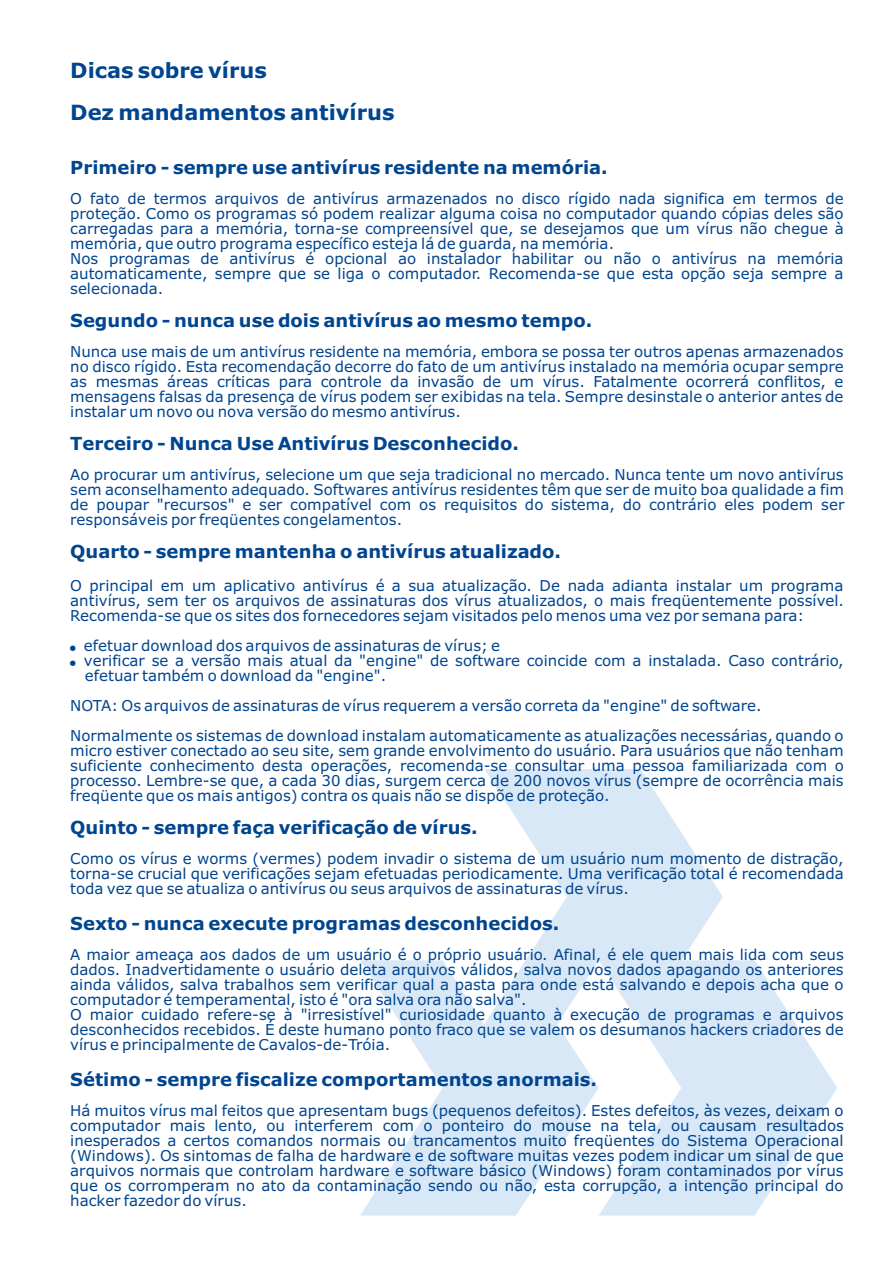
<style>
.page{position:relative;width:894px;height:1263px;background:#fff}
.page>*{position:absolute;margin:0;border:0;box-sizing:border-box;transform-origin:0 0}
.t1{font:700 21px/42px "Verdana";color:#00458f}
.t2{font:700 18px "Verdana";color:#00458f}
.t3{font:15px/15px "Verdana";color:#00458f;text-align:justify}
</style>
<div class="page">
<svg style="left:360px;top:769px;width:477px;height:447px;fill:#d9e8f7"></svg>
<h1 class="t1" style="left:70px;top:51px;width:326px">Dicas sobre vírus<br>Dez mandamentos antivírus</h1>
<p class="t2" style="left:70px;top:160px;width:539px">Primeiro - sempre use antivírus residente na memória.</p>
<p class="t3" style="left:70px;top:192px;width:775px;text-align:left">O fato de termos arquivos de antivírus armazenados no disco rígido nada significa em termos de proteção. Como os programas só podem realizar alguma coisa no computador quando cópias deles são carregadas para a memória, torna-se compreensível que, se desejamos que um vírus não chegue à memória, que outro programa específico esteja lá de guarda, na memória.<br>Nos programas de antivírus é opcional ao instalador habilitar ou não o antivírus na memória automaticamente, sempre que se liga o computador. Recomenda-se que esta opção seja sempre a selecionada.</p>
<p class="t2" style="left:70px;top:313px;width:523px">Segundo - nunca use dois antivírus ao mesmo tempo.</p>
<p class="t3" style="left:70px;top:345px;width:775px">Nunca use mais de um antivírus residente na memória, embora se possa ter outros apenas armazenados no disco rígido. Esta recomendação decorre do fato de um antivírus instalado na memória ocupar sempre as mesmas áreas críticas para controle da invasão de um vírus. Fatalmente ocorrerá conflitos, e mensagens falsas da presença de vírus podem ser exibidas na tela. Sempre desinstale o anterior antes de instalar um novo ou nova versão do mesmo antivírus.</p>
<p class="t2" style="left:70px;top:436px;width:450px">Terceiro - Nunca Use Antivírus Desconhecido.</p>
<p class="t3" style="left:70px;top:468px;width:776px">Ao procurar um antivírus, selecione um que seja tradicional no mercado. Nunca tente um novo antivírus sem aconselhamento adequado. Softwares antivírus residentes têm que ser de muito boa qualidade a fim de poupar "recursos" e ser compatível com os requisitos do sistema, do contrário eles podem ser responsáveis por freqüentes congelamentos.</p>
<p class="t2" style="left:70px;top:544px;width:492px">Quarto - sempre mantenha o antivírus atualizado.</p>
<p class="t3" style="left:70px;top:579px;width:775px">O principal em um aplicativo antivírus é a sua atualização. De nada adianta instalar um programa antivírus, sem ter os arquivos de assinaturas dos vírus atualizados, o mais freqüentemente possível.<br>Recomenda-se que os sites dos fornecedores sejam visitados pelo menos uma vez por semana para:</p>
<p class="t3" style="left:84px;top:639px;width:761px;text-align:left">efetuar download dos arquivos de assinaturas de vírus; e<br>verificar se a versão mais atual da "engine" de software coincide com a instalada. Caso contrário, efetuar também o download da "engine".</p>
<p class="t3" style="left:70px;top:692px;width:775px;line-height:30px">NOTA: Os arquivos de assinaturas de vírus requerem a versão correta da "engine" de software.<br>Normalmente os sistemas de download instalam automaticamente as atualizações necessárias, quando o</p>
<p class="t3" style="left:70px;top:744px;width:775px">micro estiver conectado ao seu site, sem grande envolvimento do usuário. Para usuários que não tenham suficiente conhecimento desta operações, recomenda-se consultar uma pessoa familiarizada com o processo. Lembre-se que, a cada 30 dias, surgem cerca de 200 novos vírus (sempre de ocorrência mais freqüente que os mais antigos) contra os quais não se dispõe de proteção.</p>
<p class="t2" style="left:70px;top:820px;width:409px">Quinto - sempre faça verificação de vírus.</p>
<p class="t3" style="left:70px;top:852px;width:775px">Como os vírus e worms (vermes) podem invadir o sistema de um usuário num momento de distração, torna-se crucial que verificações sejam efetuadas periodicamente. Uma verificação total é recomendada toda vez que se atualiza o antivírus ou seus arquivos de assinaturas de vírus.</p>
<p class="t2" style="left:70px;top:916px;width:491px">Sexto - nunca execute programas desconhecidos.</p>
<p class="t3" style="left:70px;top:948px;width:775px;text-align:left">A maior ameaça aos dados de um usuário é o próprio usuário. Afinal, é ele quem mais lida com seus dados. Inadvertidamente o usuário deleta arquivos válidos, salva novos dados apagando os anteriores ainda válidos, salva trabalhos sem verificar qual a pasta para onde está salvando e depois acha que o computador é temperamental, isto é "ora salva ora não salva".<br>O maior cuidado refere-se à "irresistível" curiosidade quanto à execução de programas e arquivos desconhecidos recebidos. É deste humano ponto fraco que se valem os desumanos hackers criadores de vírus e principalmente de Cavalos-de-Tróia.</p>
<p class="t2" style="left:70px;top:1072px;width:528px">Sétimo - sempre fiscalize comportamentos anormais.</p>
<p class="t3" style="left:70px;top:1104px;width:775px">Há muitos vírus mal feitos que apresentam bugs (pequenos defeitos). Estes defeitos, às vezes, deixam o computador mais lento, ou interferem com o ponteiro do mouse na tela, ou causam resultados inesperados a certos comandos normais ou trancamentos muito freqüentes do Sistema Operacional (Windows). Os sintomas de falha de hardware e de software muitas vezes podem indicar um sinal de que arquivos normais que controlam hardware e software básico (Windows) foram contaminados por vírus que os corromperam no ato da contaminação sendo ou não, esta corrupção, a intenção principal do hacker fazedor do vírus.</p>
</div>
